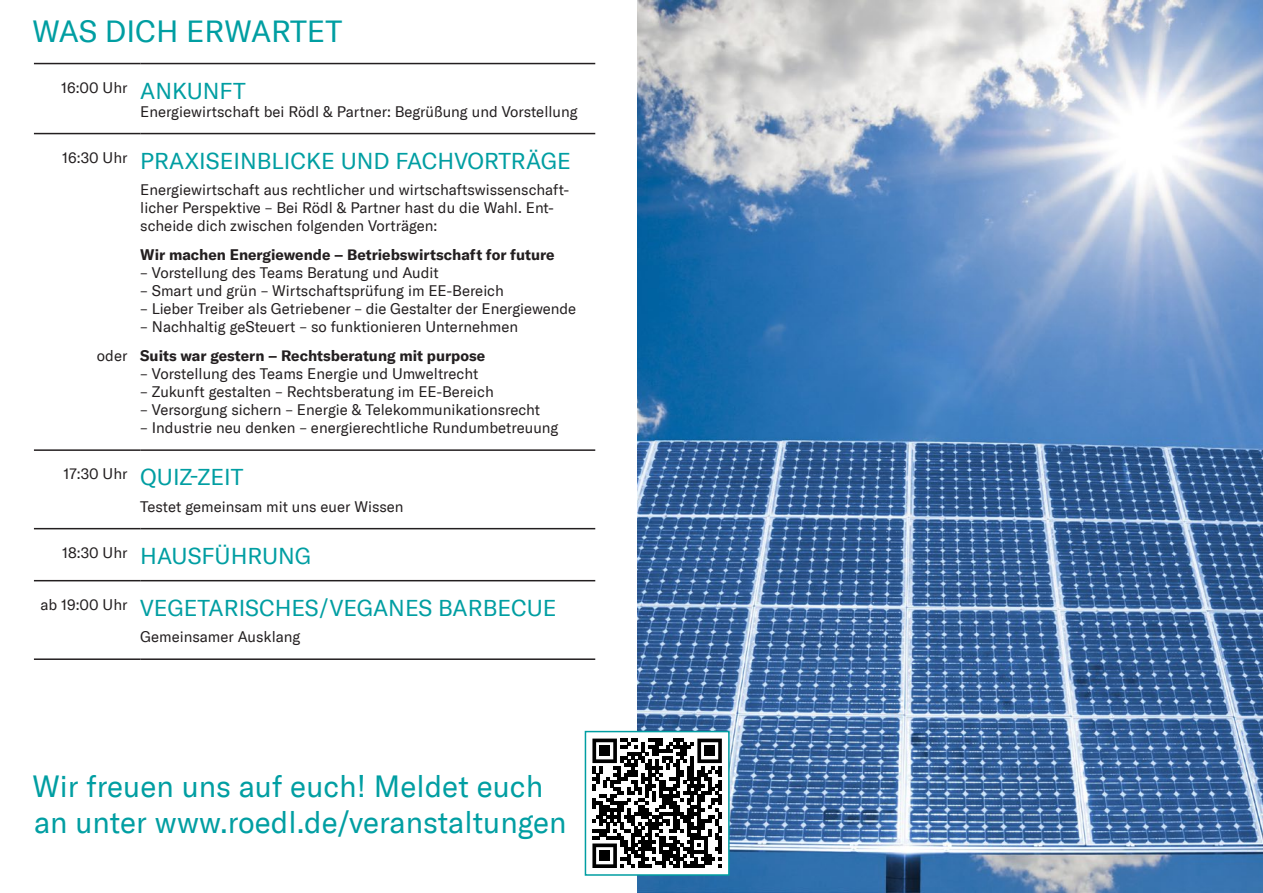
<style>
.page{position:relative;width:1263px;height:893px;background:#fff}
.page>*{position:absolute;margin:0;border:0;box-sizing:border-box;transform-origin:0 0}
.t1{font:30px/36px "GT America";color:#009ea2}
.t2{font:22.5px "GT America";color:#009ea2}
.t3{font:15px/18px "GT America";color:#231f20}
.t4{font:700 15px "GT America";color:#231f20}
.s1{font-size:22.5px;color:#009ea2}
.s2{font-weight:700}
</style>
<div class="page">
<hr style="left:34px;top:63px;width:106px;height:1px;background:#231f20">
<hr style="left:140px;top:63px;width:455px;height:1px;background:#231f20">
<hr style="left:34px;top:133px;width:106px;height:1px;background:#231f20">
<hr style="left:140px;top:133px;width:455px;height:1px;background:#231f20">
<hr style="left:34px;top:449px;width:106px;height:2px;background:#231f20">
<hr style="left:140px;top:449px;width:455px;height:2px;background:#231f20">
<hr style="left:34px;top:528px;width:106px;height:1px;background:#231f20">
<hr style="left:140px;top:528px;width:455px;height:1px;background:#231f20">
<hr style="left:34px;top:580px;width:106px;height:1px;background:#231f20">
<hr style="left:140px;top:580px;width:455px;height:1px;background:#231f20">
<hr style="left:34px;top:658px;width:106px;height:2px;background:#231f20">
<hr style="left:140px;top:658px;width:455px;height:2px;background:#231f20">
<img style="left:638px;top:0;width:625px;height:893px">
<div style="left:585px;top:732px;width:144px;height:143px;background:#fff"></div>
<svg style="left:592px;top:739px;width:130px;height:129px"></svg>
<div style="left:599px;top:746px;width:11px;height:10px;background:#000"></div>
<div style="left:704px;top:746px;width:11px;height:10px;background:#000"></div>
<div style="left:599px;top:850px;width:11px;height:11px;background:#000"></div>
<div style="left:585px;top:731px;width:145px;height:145px;border:2px solid #009ea2"></div>
<h1 class="t1" style="left:32px;top:13px;width:311px">WAS DICH ERWARTET</h1>
<p class="t3" style="left:140px;top:75px;width:439px;line-height:24px;text-indent:-79px">16:00 Uhr <span class="s1">ANKUNFT<br></span>Energiewirtschaft bei Rödl &amp; Partner: Begrüßung und Vorstellung</p>
<h2 class="t2" style="left:62px;top:147px;width:510px"><sup>16:30</sup> <sup>Uhr</sup> PRAXISEINBLICKE UND FACHVORTRÄGE</h2>
<p class="t3" style="left:140px;top:181px;width:430px">Energiewirtschaft aus rechtlicher und wirtschaftswissenschaft&shy;licher Perspektive – Bei Rödl &amp; Partner hast du die Wahl. Ent&shy;scheide dich zwischen folgenden Vorträgen:</p>
<p class="t4" style="left:140px;top:245px;width:416px">Wir machen Energiewende – Betriebswirtschaft for future</p>
<p class="t3" style="left:140px;top:264px;width:300px">– Vorstellung des Teams Beratung und Audit</p>
<p class="t3" style="left:140px;top:282px;width:365px">– Smart und grün – Wirtschaftsprüfung im EE-Bereich</p>
<p class="t3" style="left:140px;top:300px;width:437px">– Lieber Treiber als Getriebener – die Gestalter der Energiewende</p>
<p class="t3" style="left:97px;top:312px;width:423px;line-height:29px;text-indent:43px">– Nachhaltig geSteuert – so funktionieren Unternehmen oder <span class="s2">Suits war gestern – Rechtsberatung mit purpose</span></p>
<p class="t3" style="left:140px;top:365px;width:340px">– Vorstellung des Teams Energie und Umweltrecht</p>
<p class="t3" style="left:140px;top:383px;width:355px">– Zukunft gestalten – Rechtsberatung im EE-Bereich</p>
<p class="t3" style="left:140px;top:401px;width:401px">– Versorgung sichern – Energie &amp; Telekommunikationsrecht</p>
<p class="t3" style="left:140px;top:419px;width:420px">– Industrie neu denken – energierechtliche Rundumbetreuung</p>
<h2 class="t2" style="left:63px;top:464px;width:181px"><sup>17:30</sup> <sup>Uhr</sup> QUIZ-ZEIT</h2>
<p class="t3" style="left:140px;top:497px;width:265px">Testet gemeinsam mit uns euer Wissen</p>
<h2 class="t2" style="left:62px;top:542px;width:250px"><sup>18:30</sup> <sup>Uhr</sup> HAUSFÜHRUNG</h2>
<h2 class="t2" style="left:40px;top:594px;width:518px"><sup>ab</sup> <sup>19:00</sup> <sup>Uhr</sup> VEGETARISCHES/VEGANES BARBECUE</h2>
<p class="t3" style="left:140px;top:628px;width:162px">Gemeinsamer Ausklang</p>
<h1 class="t1" style="left:32px;top:769px;width:536px">Wir freuen uns auf euch! Meldet euch an unter www.roedl.de/veranstaltungen</h1>
</div>
